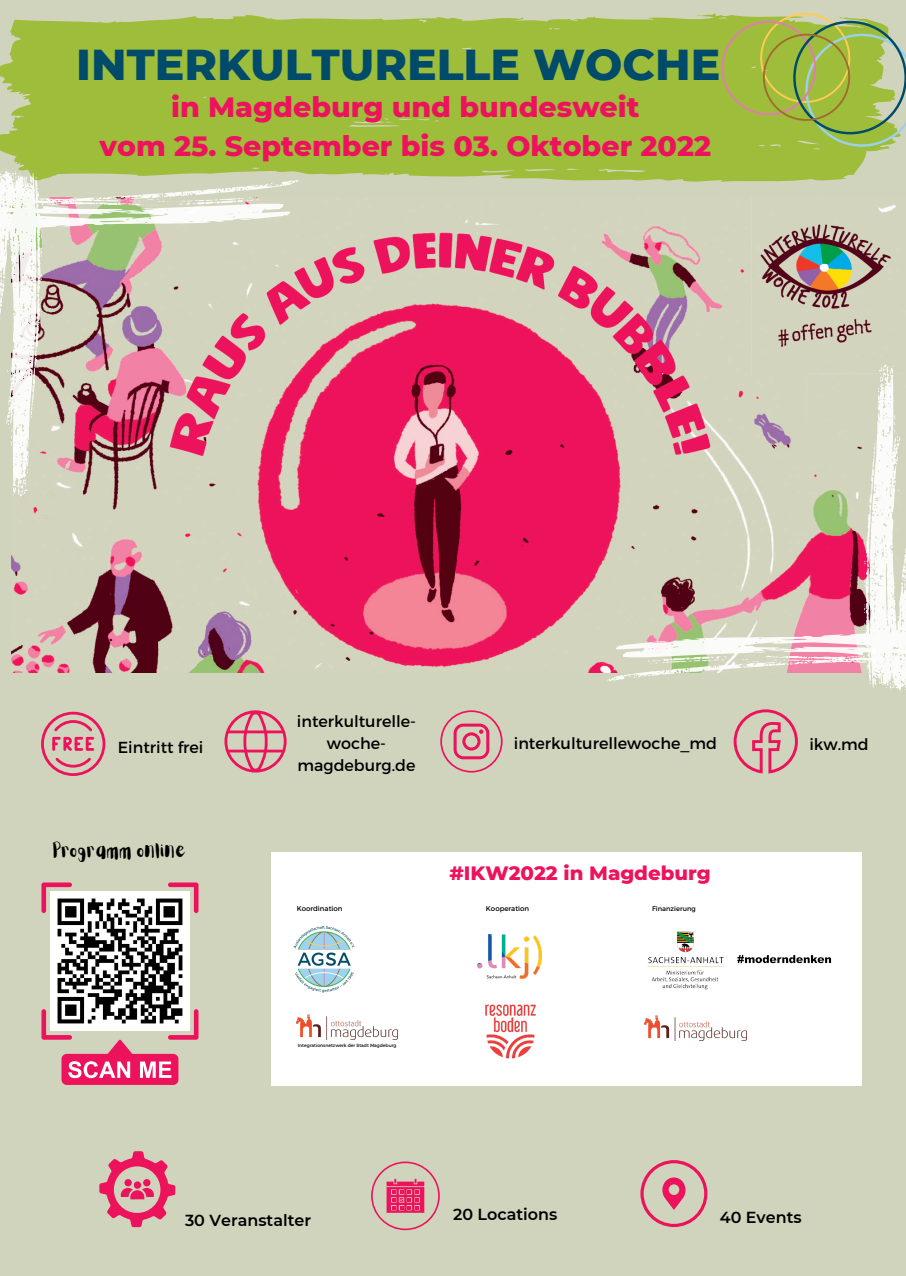
<style>
.page{position:relative;width:906px;height:1276px;background:#d1d4bc}
.page>*{position:absolute;margin:0;border:0;box-sizing:border-box;transform-origin:0 0}
.t1{font:800 44.1px "Montserrat";color:#004b69}
.t2{font:800 28.42px/39.3px "Montserrat";color:#ed125c;text-align:center}
.t3{font:800 19.73px "Montserrat";color:#ed125c}
.t4{font:16.65px "Aloja Extended";color:#000}
.t5{font:15.98px/22px "Montserrat";color:#000;text-align:center}
.t6{font:600 15.98px "Montserrat";color:#000}
.t7{font:6.98px "Montserrat";color:#000}
.t8{font:6.68px "Montserrat";color:#000}
.t9{font:4.57px "Montserrat";color:#000}
</style>
<div class="page">
<img style="left:50px;top:891px;width:140px;height:118px">
<svg style="left:168px;top:882px;width:30px;height:31px"></svg>
<svg style="left:41px;top:882px;width:31px;height:31px"></svg>
<svg style="left:41px;top:1009px;width:157px;height:76px"></svg>
<svg style="left:0;top:13px;width:890px;height:169px;background:#a1be43"></svg>
<svg style="left:721px;top:13px;width:185px;height:134px;background:#a3ba55"></svg>
<svg style="left:41px;top:712px;width:64px;height:64px"></svg>
<svg style="left:733px;top:709px;width:65px;height:64px"></svg>
<svg style="left:224px;top:710px;width:62px;height:62px"></svg>
<svg style="left:440px;top:710px;width:62px;height:62px"></svg>
<div style="left:272px;top:852px;width:590px;height:233px;background:#fff"></div>
<img style="left:485px;top:1004px;width:51px;height:55px">
<img style="left:293px;top:925px;width:62px;height:68px">
<img style="left:647px;top:931px;width:185px;height:59px">
<img style="left:478px;top:934px;width:63px;height:45px">
<img style="left:645px;top:1016px;width:101px;height:25px">
<img style="left:297px;top:1015px;width:100px;height:25px">
<img style="left:12px;top:198px;width:884px;height:474px">
<svg style="left:0;top:169px;width:299px;height:327px"></svg>
<svg style="left:607px;top:364px;width:299px;height:328px"></svg>
<svg style="left:99px;top:1151px;width:76px;height:76px"></svg>
<svg style="left:371px;top:1161px;width:69px;height:69px"></svg>
<svg style="left:640px;top:1160px;width:67px;height:67px"></svg>
<h1 class="t1" style="left:76px;top:37px;width:645px">INTERKULTURELLE WOCHE</h1>
<h2 class="t2" style="left:99px;top:87px;width:613px">in Magdeburg und bundesweit<br>vom 25. September bis 03. Oktober 2022</h2>
<p class="t5" style="left:118px;top:736px;width:87px">Eintritt frei</p>
<p class="t4" style="left:53px;top:843px;width:135px">Programm online</p>
<p class="t5" style="left:297px;top:709px;width:121px">interkulturelle&shy;woche&shy;magdeburg.de</p>
<p class="t5" style="left:514px;top:732px;width:205px">interkulturellewoche_md</p>
<p class="t5" style="left:809px;top:732px;width:61px">ikw.md</p>
<p class="t3" style="left:449px;top:861px;width:263px">#IKW2022 in Magdeburg</p>
<p class="t7" style="left:297px;top:904px;width:47px">Koordination</p>
<p class="t7" style="left:486px;top:904px;width:45px">Kooperation</p>
<p class="t9" style="left:298px;top:1042px;width:100px">Integrationsnetzwerk der Stadt Magdeburg</p>
<p class="t8" style="left:652px;top:904px;width:45px">Finanzierung</p>
<p class="t6" style="left:185px;top:1210px;width:128px">30 Veranstalter</p>
<p class="t6" style="left:453px;top:1205px;width:106px">20 Locations</p>
<p class="t6" style="left:720px;top:1207px;width:83px">40 Events</p>
</div>
